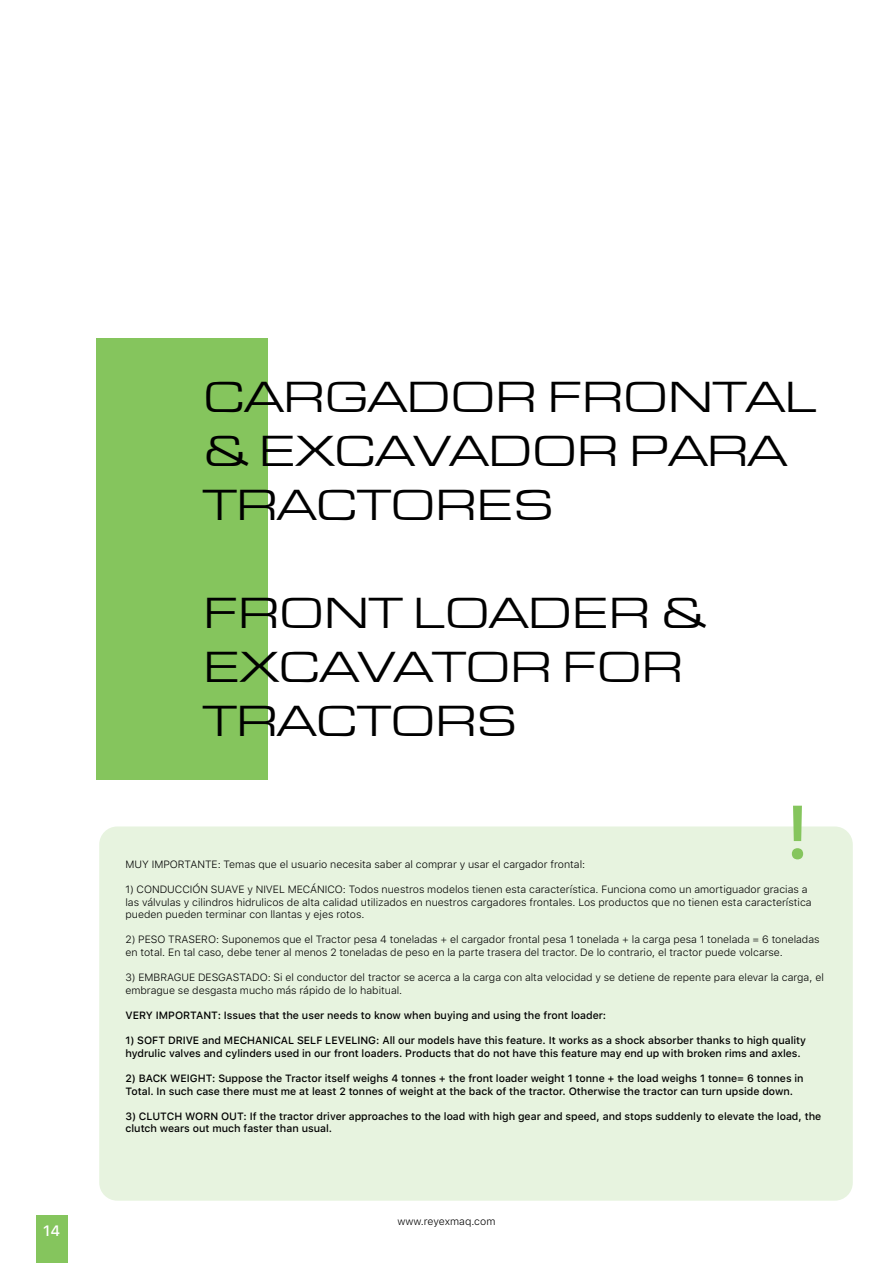
<style>
.page{position:relative;width:893px;height:1263px;background:#fff}
.page>*{position:absolute;margin:0;border:0;box-sizing:border-box;transform-origin:0 0}
.t1{font:500 75px "SFUI Text";color:#85c55d}
.t2{font:45px/54px "Eurostile Extended";letter-spacing:-.01em;color:#000}
.t3{font:500 15px "SFUI Text";color:#fff}
.t4{font:300 10.5px/12.6px "SFUI Text";color:#000}
.t5{font:500 10.5px/12.6px "SFUI Text";color:#000}
</style>
<div class="page">
<div style="left:36px;top:1215px;width:32px;height:48px;background:#85c55d"></div>
<div style="left:99px;top:826px;width:754px;height:375px;background:#e7f3df;border-radius:18px"></div>
<div style="left:97px;top:338px;width:171px;height:441px;background:#85c55d"></div>
<h3 class="t3" style="left:43px;top:1219px;width:19px">14</h3>
<h2 class="t2" style="left:203px;top:370px;width:615px">CARGADOR FRONTAL &amp; EXCAVADOR PARA<br>TRACTORES</h2>
<h2 class="t2" style="left:203px;top:586px;width:504px">FRONT LOADER &amp;<br>EXCAVATOR FOR<br>TRACTORS</h2>
<h1 class="t1" style="left:785px;top:778px;width:26px">!</h1>
<p class="t4" style="left:125px;top:857px;width:461px">MUY IMPORTANTE: Temas que el usuario necesita saber al comprar y usar el cargador frontal:</p>
<p class="t4" style="left:125px;top:882px;width:688px">1) CONDUCCIÓN SUAVE y NIVEL MECÁNICO: Todos nuestros modelos tienen esta característica. Funciona como un amortiguador gracias a las válvulas y cilindros hidrulicos de alta calidad utilizados en nuestros cargadores frontales. Los productos que no tienen esta característica pueden pueden terminar con llantas y ejes rotos.</p>
<p class="t4" style="left:125px;top:933px;width:696px">2) PESO TRASERO: Suponemos que el Tractor pesa 4 toneladas + el cargador frontal pesa 1 tonelada + la carga pesa 1 tonelada = 6 toneladas en total. En tal caso, debe tener al menos 2 toneladas de peso en la parte trasera del tractor. De lo contrario, el tractor puede volcarse.</p>
<p class="t4" style="left:125px;top:971px;width:700px">3) EMBRAGUE DESGASTADO: Si el conductor del tractor se acerca a la carga con alta velocidad y se detiene de repente para elevar la carga, el embrague se desgasta mucho más rápido de lo habitual.</p>
<p class="t5" style="left:125px;top:1008px;width:482px">VERY IMPORTANT: Issues that the user needs to know when buying and using the front loader:</p>
<p class="t5" style="left:125px;top:1034px;width:682px">1) SOFT DRIVE and MECHANICAL SELF LEVELING: All our models have this feature. It works as a shock absorber thanks to high quality hydrulic valves and cylinders used in our front loaders. Products that do not have this feature may end up with broken rims and axles.</p>
<p class="t5" style="left:125px;top:1071px;width:680px">2) BACK WEIGHT: Suppose the Tractor itself weighs 4 tonnes + the front loader weight 1 tonne + the load weighs 1 tonne= 6 tonnes in<br>Total. In such case there must me at least 2 tonnes of weight at the back of the tractor. Otherwise the tractor can turn upside down.</p>
<p class="t5" style="left:125px;top:1109px;width:697px">3) CLUTCH WORN OUT: If the tractor driver approaches to the load with high gear and speed, and stops suddenly to elevate the load, the clutch wears out much faster than usual.</p>
<p class="t4" style="left:397px;top:1215px;width:99px">www.reyexmaq.com</p>
</div>
